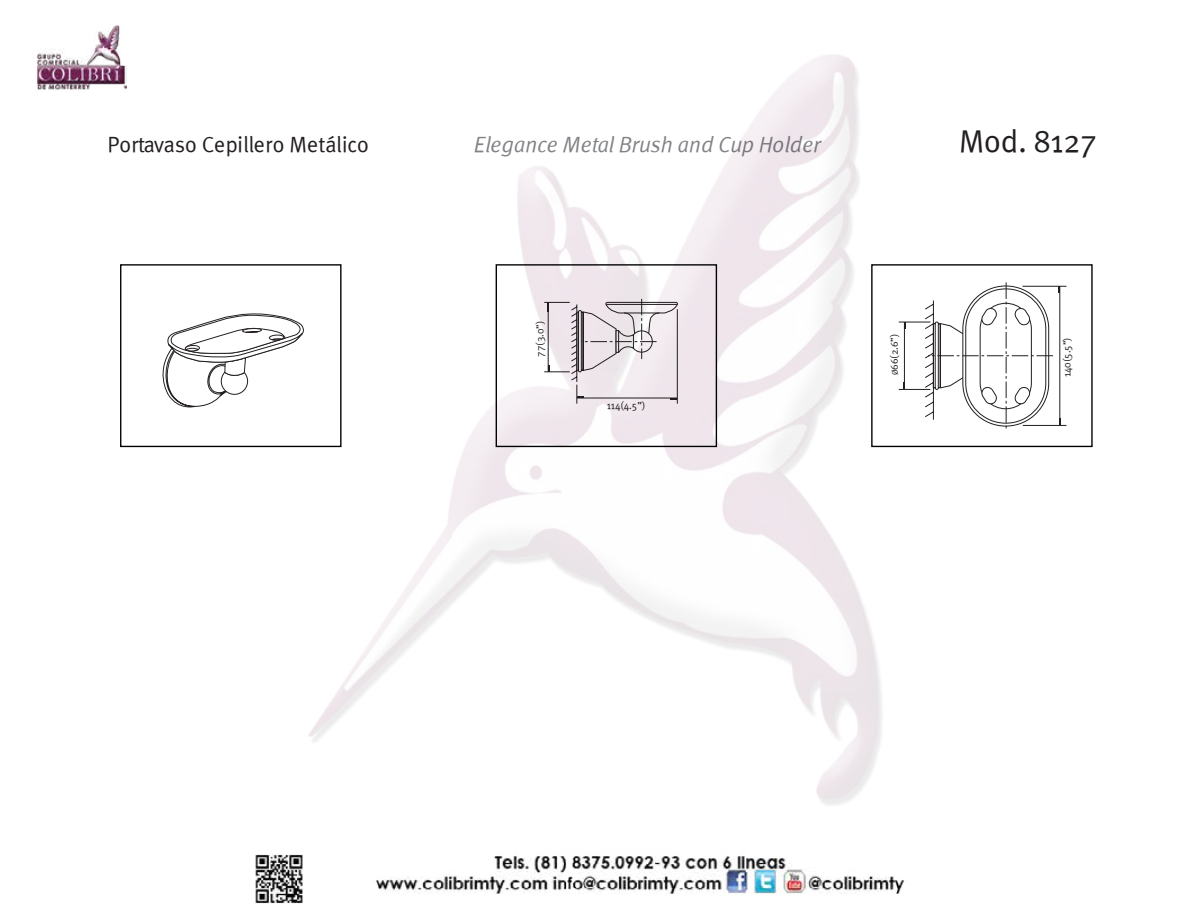
<style>
.page{position:relative;width:1188px;height:918px;background:#fff}
.page>*{position:absolute;margin:0;border:0;box-sizing:border-box;transform-origin:0 0}
.t1{font:31.5px "Meta Plus Normal";color:#231f20}
.t2{font:italic 22.05px "Meta Plus Normal";color:#808285}
.t3{font:22.05px "Meta Plus Normal Roman";color:#231f20}
.t4{font:10.2px "Meta Plus Normal";color:#231f20}
.s1{font-family:"Meta Plus Normal"}
.s2{font-style:inherit}
.s3{font-size:8.25px}
</style>
<div class="page">
<img style="left:308px;top:55px;width:574px;height:750px">
<img style="left:255px;top:854px;width:650px;height:50px">
<img style="left:37px;top:25px;width:89px;height:65px">
<div style="left:101px;top:117px;width:1022px;height:333px;background:#fff"></div>
<div style="left:120px;top:264px;width:222px;height:183px;background:#fff;border:1px solid #000"></div>
<svg style="left:152px;top:313px;width:153px;height:135px"></svg>
<svg style="left:496px;top:264px;width:221px;height:183px;fill:#efe6ec"></svg>
<svg style="left:544px;top:299px;width:134px;height:105px;background:#dcd5d9"></svg>
<div style="left:871px;top:264px;width:222px;height:183px;background:#fff;border:1px solid #000"></div>
<hr style="left:899px;top:322px;width:31px;height:1px;background:#231f20">
<hr style="left:904px;top:322px;width:1px;height:62px;background:#231f20">
<hr style="left:899px;top:389px;width:31px;height:1px;background:#231f20">
<hr style="left:1022px;top:286px;width:44px;height:1px;background:#231f20">
<hr style="left:1023px;top:425px;width:43px;height:1px;background:#231f20">
<svg style="left:924px;top:282px;width:137px;height:147px"></svg>
<h2 class="t3" style="left:107px;top:131px;width:263px">Portavaso Cepillero Metálic<span class="s1">o</span></h2>
<h2 class="t2" style="left:474px;top:131px;width:348px">Elegance Metal Brush <span class="s2">a</span>nd Cup Holder</h2>
<h1 class="t1" style="left:959px;top:123px;width:139px">Mod. 8127</h1>
<p class="t4" style="left:534px;top:357px;width:38px;rotate:-90deg">77(3.0”)</p>
<p class="t4" style="left:607px;top:399px;width:40px">114(4.5”)</p>
<p class="t4" style="left:888px;top:375px;width:43px;rotate:-90deg"><span class="s3">Ø</span>66(2.6”)</p>
<p class="t4" style="left:1061px;top:377px;width:42px;rotate:-90deg">140(5.5”)</p>
</div>
